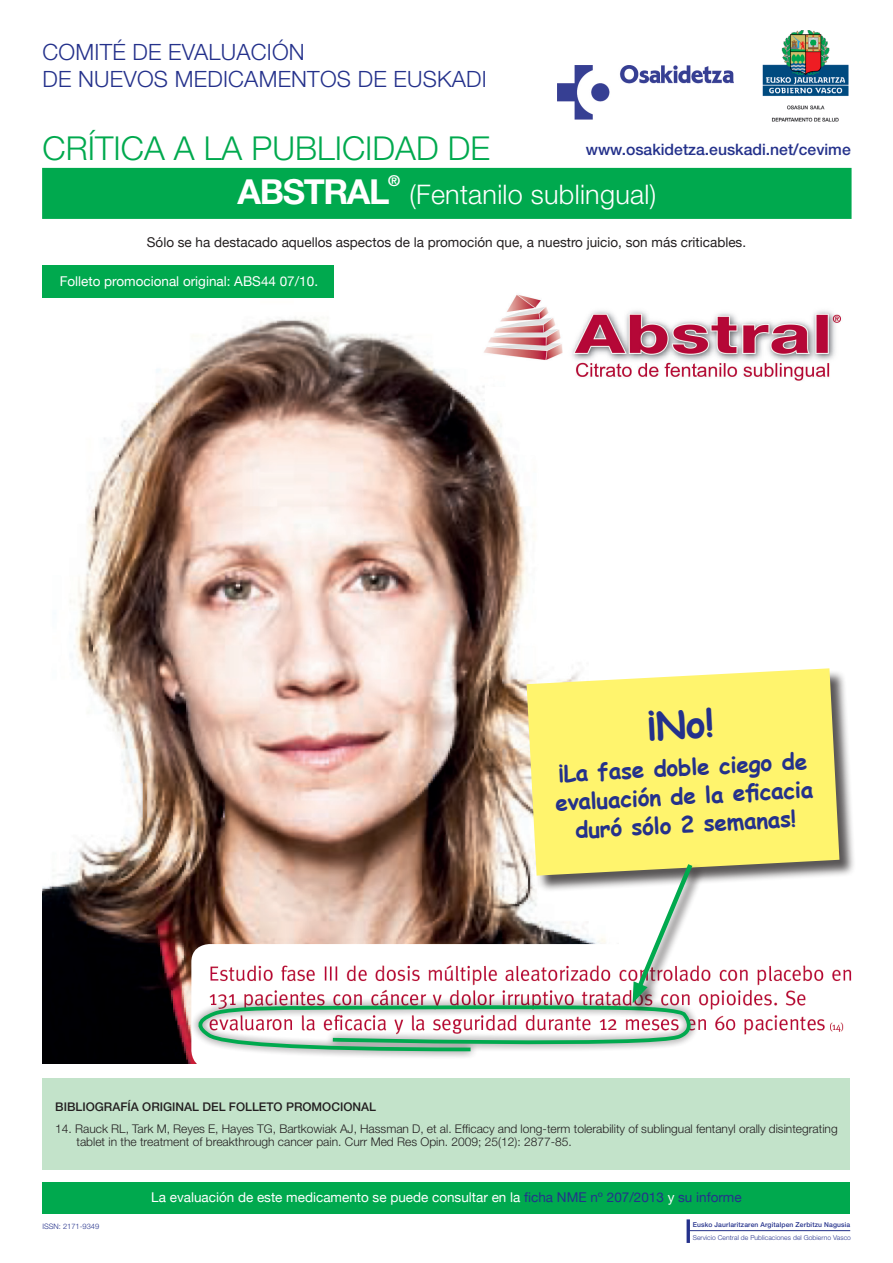
<style>
.page{position:relative;width:893px;height:1263px;background:#fff}
.page>*{position:absolute;margin:0;border:0;box-sizing:border-box;transform-origin:0 0}
.t1{font:700 37.5px "Comic Sans MS";color:#24318b}
.t2{font:700 34.5px "Helvetica Neue";letter-spacing:-.04em;color:#fff}
.t3{font:300 33px "Helvetica Neue";color:#00a94e}
.t4{font:300 27px "Helvetica Neue";letter-spacing:.01em;color:#fff}
.t5{font:700 22.5px/28.5px "Comic Sans MS";color:#24318b;text-align:center}
.t6{font:300 22.5px "Helvetica Neue";letter-spacing:.01em;color:#24318b}
.t7{font:500 15.75px "Helvetica Neue";color:#24318b}
.t8{font:700 15px "Helvetica Neue";color:#fff}
.t9{font:13.5px "Helvetica Neue";color:#fff}
.t10{font:13.5px "Helvetica Neue";color:#231f20}
.t11{font:300 12px/13.5px "Helvetica Neue";color:#231f20}
.t12{font:500 12px "Helvetica Neue";color:#231f20}
.t13{font:300 7.5px "Helvetica Neue";color:#24318b}
.t14{font:300 6.75px "Helvetica Neue";letter-spacing:.01em;color:#24318b}
.t15{font:500 6.75px "Helvetica Neue";letter-spacing:.02em;color:#24318b}
.s1{color:#24318b}
</style>
<div class="page">
<img style="left:43px;top:317px;width:492px;height:747px">
<img style="left:476px;top:294px;width:365px;height:92px">
<img style="left:762px;top:31px;width:87px;height:91px">
<div style="left:43px;top:169px;width:808px;height:49px;background:#00a94e"></div>
<div style="left:42px;top:168px;width:809px;height:51px;border:2px solid #00a94e"></div>
<div style="left:43px;top:1182px;width:807px;height:32px;background:#00a94e"></div>
<hr style="left:688px;top:1230px;width:162px;height:1px;background:#24318b">
<hr style="left:687px;top:1219px;width:3px;height:24px;background:#24318b">
<img style="left:558px;top:65px;width:175px;height:55px">
<div style="left:43px;top:1078px;width:807px;height:91px;background:#c3e3ca"></div>
<div style="left:43px;top:265px;width:291px;height:33px;background:#00a94e"></div>
<div style="left:528px;top:670px;width:328px;height:223px;background:#231f20;opacity:.75"></div>
<svg style="left:527px;top:668px;width:312px;height:208px;background:#f9ef75"></svg>
<img style="left:191px;top:965px;width:661px;height:99px">
<div style="left:191px;top:997px;width:507px;height:62px;background:#231f20;opacity:.75"></div>
<div style="left:631px;top:863px;width:74px;height:153px;background:#231f20;opacity:.75"></div>
<img style="left:189px;top:859px;width:513px;height:194px">
<p class="t6" style="left:43px;top:39px;width:264px">COMITÉ DE EVALUACIÓN</p>
<p class="t6" style="left:43px;top:66px;width:446px">DE NUEVOS MEDICAMENTOS DE EUSKADI</p>
<p class="t3" style="left:43px;top:128px;width:449px">CRÍTICA A LA PUBLICIDAD DE</p>
<p class="t2" style="left:238px;top:170px;width:154px">ABSTRAL</p>
<p class="t8" style="left:388px;top:171px;width:13px">®</p>
<p class="t7" style="left:586px;top:140px;width:266px">www.osakidetza.euskadi.net/cevime</p>
<p class="t4" style="left:409px;top:178px;width:248px">(Fentanilo sublingual)</p>
<p class="t10" style="left:147px;top:233px;width:601px">Sólo se ha destacado aquellos aspectos de la promoción que, a nuestro juicio, son más criticables.</p>
<p class="t9" style="left:60px;top:272px;width:260px">Folleto promocional original: ABS44 07/10.</p>
<p class="t1" style="left:646px;top:699px;width:68px;rotate:-3deg">¡No!</p>
<p class="t5" style="left:553px;top:759px;width:260px;rotate:-3deg">¡La fase doble ciego de evaluación de la efi cacia duró sólo 2 semanas!</p>
<p class="t12" style="left:55px;top:1099px;width:322px">BIBLIOGRAFÍA ORIGINAL DEL FOLLETO PROMOCIONAL</p>
<p class="t11" style="left:77px;top:1121px;width:763px;text-indent:-21px">14. Rauck RL, Tark M, Reyes E, Hayes TG, Bartkowiak AJ, Hassman D, et al. Efficacy and long-term tolerability of sublingual fentanyl orally disintegrating tablet in the treatment of breakthrough cancer pain. Curr Med Res Opin. 2009; 25(12): 2877-85.</p>
<p class="t13" style="left:43px;top:1221px;width:58px">ISSN: 2171-9349</p>
<p class="t9" style="left:151px;top:1187px;width:592px">La evaluación de este medicamento se puede consultar en la <span class="s1">ficha NME nº 207/2013</span> y <span class="s1">su informe</span></p>
<p class="t15" style="left:693px;top:1221px;width:159px">Eusko Jaurlaritzaren Argitalpen Zerbitzu Nagusia</p>
<p class="t14" style="left:693px;top:1234px;width:160px">Servicio Central de Publicaciones del Gobierno Vasco</p>
</div>
